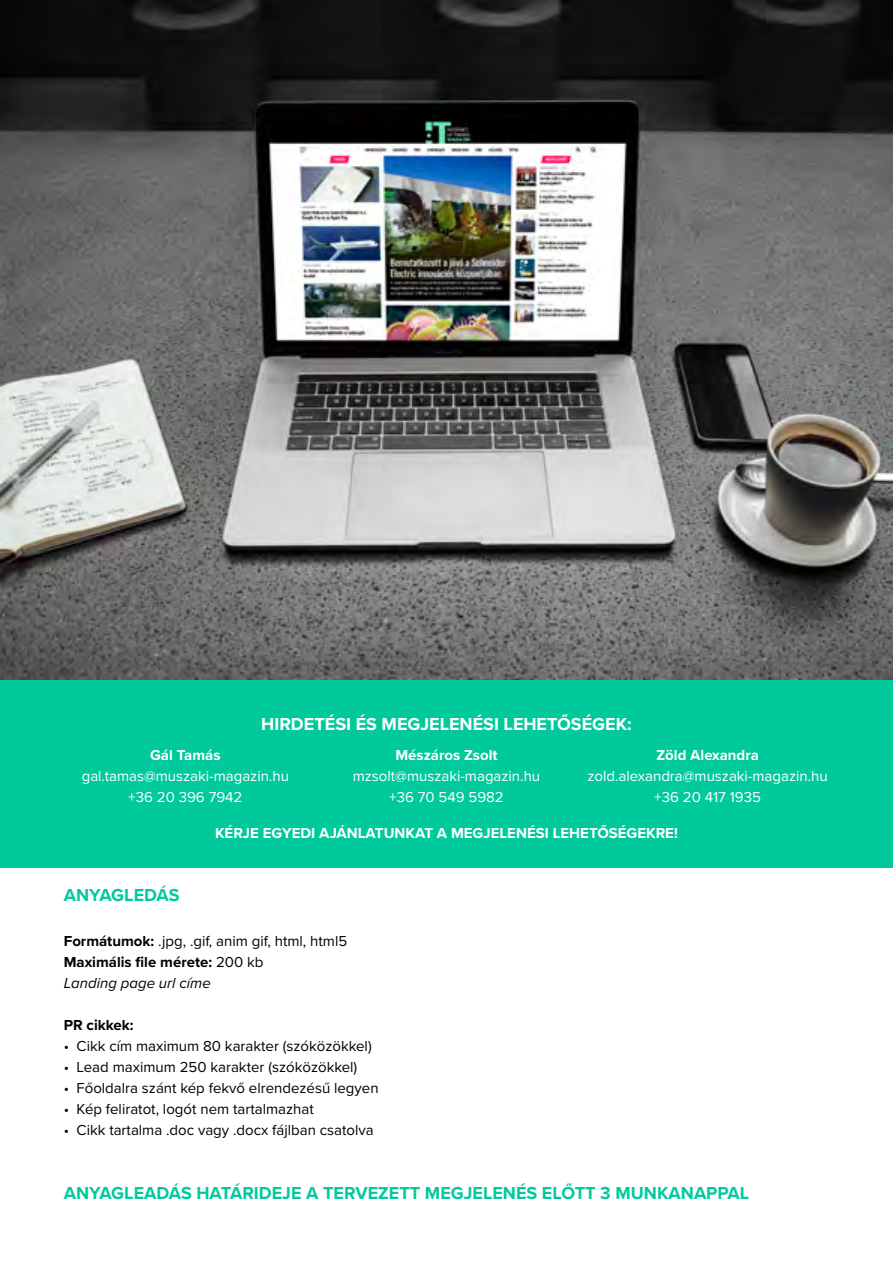
<style>
.page{position:relative;width:893px;height:1263px;background:#fff}
.page>*{position:absolute;margin:0;border:0;box-sizing:border-box;transform-origin:0 0}
.t1{font:700 18px "Proxima Nova";color:#00ca9c}
.t2{font:700 18px "Proxima Nova";color:#fff}
.t3{font:15px/21px "Proxima Nova";color:#000}
.t4{font:15px/21px "Proxima Nova";color:#fff;text-align:center}
.t5{font:700 15px "Proxima Nova";color:#fff}
.t6{font:700 15px "Proxima Nova";color:#000}
.s1{font-weight:700}
.s2{font-style:italic}
</style>
<div class="page">
<img style="left:0;top:0;width:893px;height:680px">
<div style="left:0;top:680px;width:893px;height:187px;background:#00ca9c"></div>
<p class="t2" style="left:261px;top:711px;width:372px">HIRDETÉSI ÉS MEGJELENÉSI LEHETŐSÉGEK:</p>
<p class="t5" style="left:150px;top:743px;width:72px">Gál Tamás</p>
<p class="t4" style="left:82px;top:764px;width:209px">gal.tamas@muszaki-magazin.hu +36 20 396 7942</p>
<p class="t5" style="left:395px;top:743px;width:104px">Mészáros Zsolt</p>
<p class="t4" style="left:353px;top:764px;width:189px">mzsolt@muszaki-magazin.hu +36 70 549 5982</p>
<p class="t5" style="left:656px;top:743px;width:104px">Zöld Alexandra</p>
<p class="t4" style="left:587px;top:764px;width:242px">zold.alexandra@muszaki-magazin.hu +36 20 417 1935</p>
<p class="t5" style="left:215px;top:821px;width:464px">KÉRJE EGYEDI AJÁNLATUNKAT A MEGJELENÉSI LEHETŐSÉGEKRE!</p>
<p class="t1" style="left:64px;top:881px;width:117px">ANYAGLEDÁS</p>
<p class="t3" style="left:64px;top:930px;width:285px"><span class="s1">Formátumok:</span> .jpg, .gif, anim gif, html, html5<br><span class="s1">Maximális file mérete:</span> 200 kb<br><span class="s2">Landing page url címe</span></p>
<p class="t6" style="left:64px;top:1014px;width:71px">PR cikkek:</p>
<p class="t3" style="left:64px;top:1035px;width:309px">• Cikk cím maximum 80 karakter (szóközökkel)</p>
<p class="t3" style="left:64px;top:1056px;width:295px">• Lead maximum 250 karakter (szóközökkel)</p>
<p class="t3" style="left:64px;top:1077px;width:316px">• Főoldalra szánt kép fekvő elrendezésű legyen</p>
<p class="t3" style="left:64px;top:1098px;width:251px">• Kép feliratot, logót nem tartalmazhat</p>
<p class="t3" style="left:64px;top:1119px;width:311px">• Cikk tartalma .doc vagy .docx fájlban csatolva</p>
<p class="t1" style="left:64px;top:1180px;width:687px">ANYAGLEADÁS HATÁRIDEJE A TERVEZETT MEGJELENÉS ELŐTT 3 MUNKANAPPAL</p>
</div>
